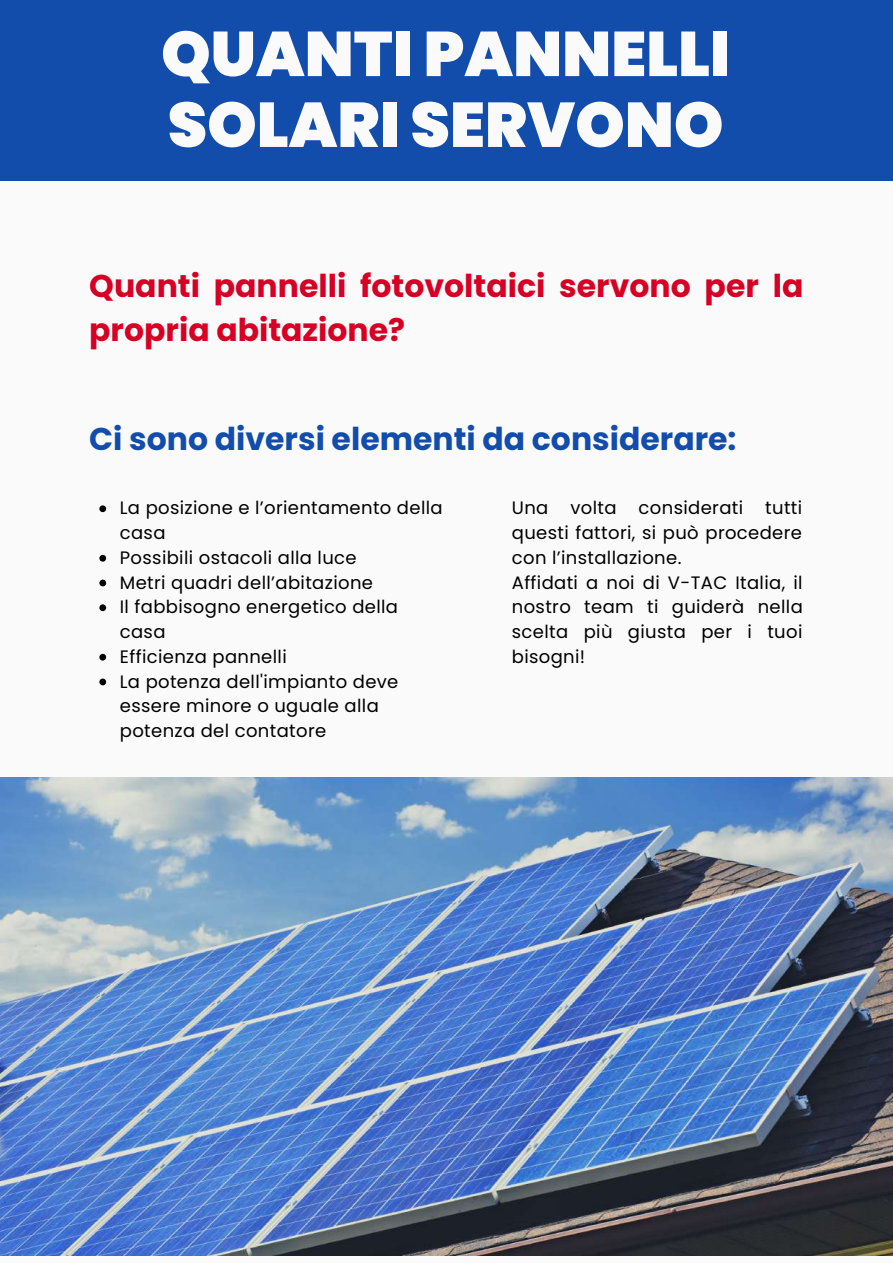
<style>
.page{position:relative;width:893px;height:1264px;background:#fff}
.page>*{position:absolute;margin:0;border:0;box-sizing:border-box;transform-origin:0 0}
.t1{font:900 63px/70.8px "Poppins";color:#fafafa}
.t2{font:700 31.5px/43.8px "Poppins";color:#d70024}
.t3{font:700 31.5px "Poppins";color:#124dab}
.t4{font:18px/24.8px "Poppins";letter-spacing:.02em;color:#000}
</style>
<div class="page">
<div style="left:0;top:0;width:892px;height:1262px;background:#fafafa"></div>
<svg style="left:99px;top:505px;width:7px;height:7px"></svg>
<svg style="left:99px;top:555px;width:7px;height:6px"></svg>
<svg style="left:99px;top:579px;width:7px;height:7px"></svg>
<svg style="left:99px;top:604px;width:7px;height:7px"></svg>
<svg style="left:99px;top:654px;width:7px;height:6px"></svg>
<svg style="left:99px;top:678px;width:7px;height:7px"></svg>
<div style="left:0;top:0;width:892px;height:180px;background:#124dab"></div>
<img style="left:0;top:777px;width:892px;height:478px">
<h1 class="t1" style="left:161px;top:19px;width:570px">QUANTI PANNELLI<br>SOLARI SERVONO</h1>
<h2 class="t2" style="left:89px;top:264px;width:715px">Quanti pannelli fotovoltaici servono per la propria abitazione?</h2>
<h2 class="t3" style="left:89px;top:416px;width:648px">Ci sono diversi elementi da considerare:</h2>
<p class="t4" style="left:120px;top:495px;width:324px">La posizione e l’orientamento della casa<br>Possibili ostacoli alla luce<br>Metri quadri dell’abitazione<br>Il fabbisogno energetico della casa<br>Efficienza pannelli<br>La potenza dell'impianto deve essere minore o uguale alla potenza del contatore</p>
<p class="t4" style="left:512px;top:495px;width:292px">Una volta considerati tutti questi fattori, si può procedere con l’installazione.<br>Affidati a noi di V-TAC Italia, il nostro team ti guiderà nella scelta più giusta per i tuoi bisogni!</p>
</div>
